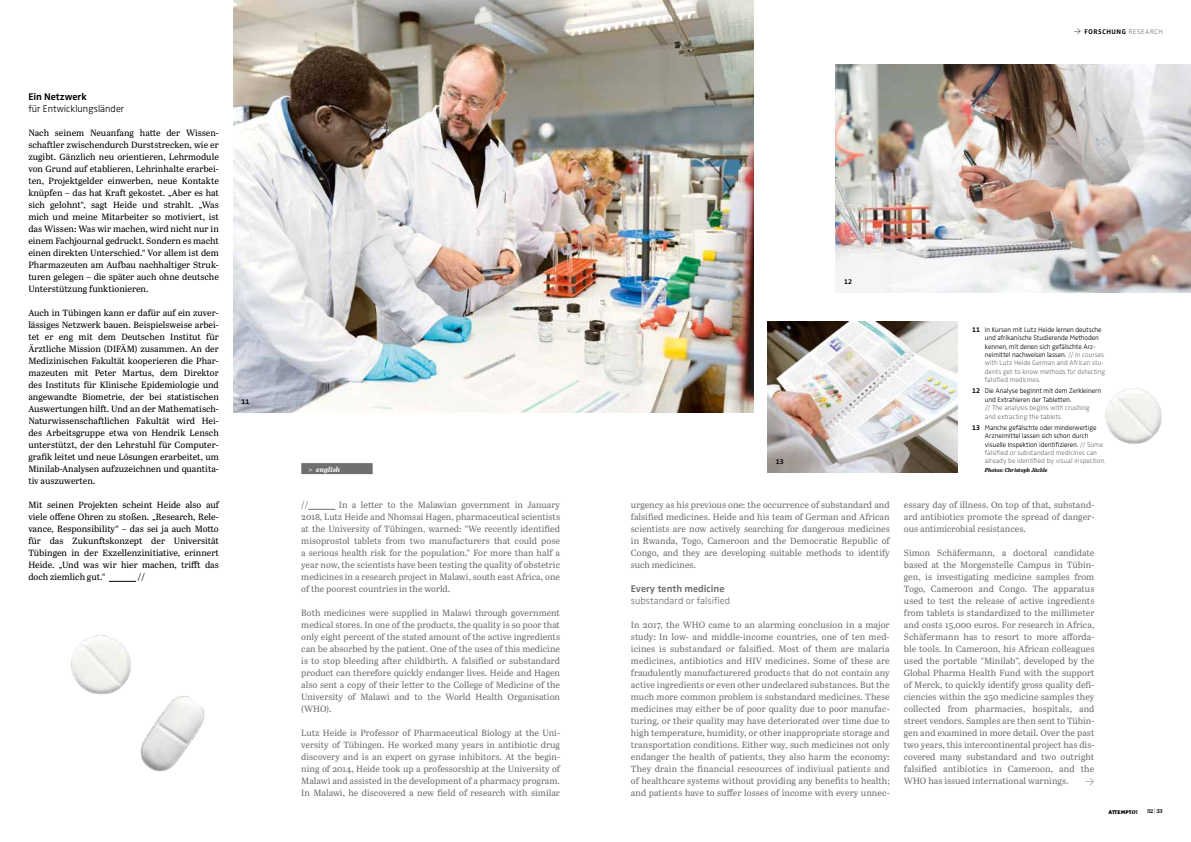
<style>
.page{position:relative;width:1191px;height:842px;background:#fff}
.page>*{position:absolute;margin:0;border:0;box-sizing:border-box;transform-origin:0 0}
.t1{font:300 10px "Zwo OT";color:#6f6f6e}
.t2{font:300 10px "Zwo OT";color:#000}
.t3{font:700 10px "Zwo OT";color:#6f6f6e}
.t4{font:700 10px "Zwo OT";color:#000}
.t5{font:9px/12px "Abril Text";color:#6f6f6e;text-align:justify}
.t6{font:9px/12px "Abril Text";color:#000;text-align:justify}
.t7{font:300 9px "DIN";color:#6f6f6e}
.t8{font:300 7px/8.4px "Zwo OT";letter-spacing:-.01em;color:#000}
.t9{font:300 7px/8.4px "Zwo OT";color:#6f6f6e}
.t10{font:700 7px "Zwo OT";letter-spacing:.08em;color:#000}
.t11{font:italic 700 7px "Abril Text";letter-spacing:.015em;color:#fff}
.t12{font:italic 700 5.5px "Abril Text";letter-spacing:-.005em;color:#000}
.t13{font:900 5.5px "Zwo OT";letter-spacing:.02em;color:#000}
.t14{font:5.5px "Abril Fatface";color:#000}
.s1{font-family:"DIN";font-weight:300}
.s2{font-weight:300;color:#6f6f6e}
.s3{font-weight:700}
.s4{color:#6f6f6e}
.s5{font-family:"Abril Text";font-weight:800;font-style:italic}
</style>
<div class="page">
<svg style="left:308px;top:509px;width:27px;height:1px"></svg>
<div style="left:301px;top:463px;width:72px;height:11px;background:#6f6f6e"></div>
<svg style="left:109px;top:581px;width:27px;height:1px"></svg>
<img style="left:233px;top:0;width:520px;height:412px">
<img style="left:835px;top:64px;width:356px;height:228px">
<img style="left:767px;top:322px;width:191px;height:150px">
<img style="left:1105px;top:388px;width:57px;height:56px">
<img style="left:71px;top:635px;width:60px;height:60px">
<img style="left:127px;top:688px;width:78px;height:84px">
<p class="t4" style="left:28px;top:91px;width:60px">Ein Netzwerk</p>
<p class="t2" style="left:28px;top:103px;width:97px">für Entwicklungsländer</p>
<p class="t6" style="left:28px;top:127px;width:192px">Nach seinem Neuanfang hatte der Wissen&shy;schaftler zwischendurch Durststrecken, wie er zugibt. Gänzlich neu orientieren, Lehrmodule von Grund auf etablieren, Lehrinhalte erarbei&shy;ten, Projektgelder einwerben, neue Kontakte knüpfen – das hat Kraft gekostet. „Aber es hat sich gelohnt“, sagt Heide und strahlt. „Was mich und meine Mitarbeiter so motiviert, ist das Wissen: Was wir machen, wird nicht nur in einem Fachjournal gedruckt. Sondern es macht einen direkten Unterschied.“ Vor allem ist dem Pharmazeuten am Aufbau nachhaltiger Struk&shy;turen gelegen – die später auch ohne deutsche Unterstützung funktionieren.</p>
<p class="t6" style="left:28px;top:307px;width:192px">Auch in Tübingen kann er dafür auf ein zuver&shy;lässiges Netzwerk bauen. Beispielsweise arbei&shy;tet er eng mit dem Deutschen Institut für Ärztliche Mission (DIFÄM) zusammen. An der Medizinischen Fakultät kooperieren die Phar&shy;mazeuten mit Peter Martus, dem Direktor des Instituts für Klinische Epidemiologie und angewandte Biometrie, der bei statistischen Auswertungen hilft. Und an der Mathematisch-Naturwissenschaftlichen Fakultät wird Hei&shy;des Arbeitsgruppe etwa von Hendrik Lensch unterstützt, der den Lehrstuhl für Computer&shy;grafik leitet und neue Lösungen erarbeitet, um Minilab-Analysen aufzuzeichnen und quantita&shy;tiv auszuwerten.</p>
<p class="t6" style="left:28px;top:499px;width:192px">Mit seinen Projekten scheint Heide also auf viele offene Ohren zu stoßen. „Research, Rele&shy;vance, Responsibility“ – das sei ja auch Motto für das Zukunftskonzept der Universität Tübingen in der Exzellenzinitiative, erinnert Heide. „Und was wir hier machen, trifft das doch ziemlich gut.“</p>
<p class="t6" style="left:138px;top:571px;width:8px">//</p>
<p class="t10" style="left:241px;top:397px;width:10px">11</p>
<p class="t11" style="left:308px;top:465px;width:33px">&gt; english</p>
<p class="t5" style="left:301px;top:499px;width:8px">//</p>
<p class="t5" style="left:301px;top:499px;width:260px;text-indent:38px">In a letter to the Malawian government in January 2018, Lutz Heide and Nhomsai Hagen, pharmaceutical scientists at the University of Tübingen, warned: “We recently identified misoprostol tablets from two manufacturers that could pose a serious health risk for the population.” For more than half a year now, the scientists have been testing the quality of obstetric medicines in a research project in Malawi, south east Africa, one of the poorest countries in the world.</p>
<p class="t5" style="left:301px;top:607px;width:260px">Both medicines were supplied in Malawi through government medical stores. In one of the products, the quality is so poor that only eight percent of the stated amount of the active ingredients can be absorbed by the patient. One of the uses of this medicine is to stop bleeding after childbirth. A falsified or substandard product can therefore quickly endanger lives. Heide and Hagen also sent a copy of their letter to the College of Medicine of the University of Malawi and to the World Health Organisation (WHO).</p>
<p class="t5" style="left:301px;top:727px;width:260px">Lutz Heide is Professor of Pharmaceutical Biology at the Uni&shy;versity of Tübingen. He worked many years in antibiotic drug discovery and is an expert on gyrase inhibitors. At the begin&shy;ning of 2014, Heide took up a professorship at the University of Malawi and assisted in the development of a pharmacy program.<br>In Malawi, he discovered a new field of research with similar</p>
<p class="t10" style="left:1073px;top:28px;width:91px"><span class="s1">&gt;</span> FORSCHUNG <span class="s2">RESEARCH</span></p>
<p class="t10" style="left:844px;top:277px;width:10px">12</p>
<p class="t10" style="left:776px;top:457px;width:10px">13</p>
<p class="t5" style="left:631px;top:499px;width:260px">urgency as his previous one: the occurrence of substandard and falsified medicines. Heide and his team of German and African scientists are now actively searching for dangerous medicines in Rwanda, Togo, Cameroon and the Democratic Republic of Congo, and they are developing suitable methods to identify such medicines.</p>
<p class="t3" style="left:631px;top:583px;width:95px">Every tenth medicine</p>
<p class="t1" style="left:631px;top:595px;width:101px">substandard or falsified</p>
<p class="t5" style="left:631px;top:619px;width:260px">In 2017, the WHO came to an alarming conclusion in a major study: In low- and middle-income countries, one of ten med&shy;icines is substandard or falsified. Most of them are malaria medicines, antibiotics and HIV medicines. Some of these are fraudulently manufacturered products that do not contain any active ingredients or even other undeclared substances. But the much more common problem is substandard medicines. These medicines may either be of poor quality due to poor manufac&shy;turing, or their quality may have deteriorated over time due to high temperature, humidity, or other inappropriate storage and transportation conditions. Either way, such medicines not only endanger the health of patients, they also harm the economy:<br>They drain the financial rescources of indiviual patients and of healthcare systems without providing any benefits to health; and patients have to suffer losses of income with every unnec-</p>
<p class="t8" style="left:985px;top:325px;width:122px;text-indent:-13px"><span class="s3">11</span> In Kursen mit Lutz Heide lernen deutsche und afrikanische Studierende Methoden kennen, mit denen sich gefälschte Arz&shy;neimittel nachweisen lassen. <span class="s4">// In courses with Lutz Heide German and African stu&shy;dents get to know methods for detecting falsified medicines.</span></p>
<p class="t8" style="left:985px;top:387px;width:118px;text-indent:-13px"><span class="s3">12</span> Die Analyse beginnt mit dem Zerkleinern und Extrahieren der Tabletten.</p>
<p class="t9" style="left:985px;top:404px;width:107px">// The analysis begins with crushing and extracting the tablets.</p>
<p class="t8" style="left:985px;top:423px;width:122px;text-indent:-13px"><span class="s3">13</span> Manche gefälschte oder minderwertige Arzneimittel lassen sich schon durch visuelle Inspektion identifizieren. <span class="s4">// Some falsified or substandard medicines can already be identified by visual inspection.</span></p>
<p class="t12" style="left:985px;top:466px;width:64px">Photos: Christoph Jäckle</p>
<p class="t5" style="left:904px;top:499px;width:192px">essary day of illness. On top of that, substand&shy;ard antibiotics promote the spread of danger&shy;ous antimicrobial resistances.</p>
<p class="t5" style="left:904px;top:547px;width:192px">Simon Schäfermann, a doctoral candidate based at the Morgenstelle Campus in Tübin&shy;gen, is investigating medicine samples from Togo, Cameroon and Congo. The apparatus used to test the release of active ingredients from tablets is standardized to the millimeter and costs 15,000 euros. For research in Africa, Schäfermann has to resort to more afforda&shy;ble tools. In Cameroon, his African colleagues used the portable “Minilab”, developed by the Global Pharma Health Fund with the support of Merck, to quickly identify gross quality defi&shy;ciencies within the 250 medicine samples they collected from pharmacies, hospitals, and street vendors. Samples are then sent to Tübin&shy;gen and examined in more detail. Over the past two years, this intercontinental project has dis&shy;covered many substandard and two outright falsified antibiotics in Cameroon, and the WHO has issued international warnings.</p>
<p class="t7" style="left:1085px;top:776px;width:11px">&gt;</p>
<p class="t13" style="left:1108px;top:808px;width:30px">ATTEMPT<span class="s5">O</span>!</p>
<p class="t14" style="left:1147px;top:808px;width:17px">32|33</p>
</div>
